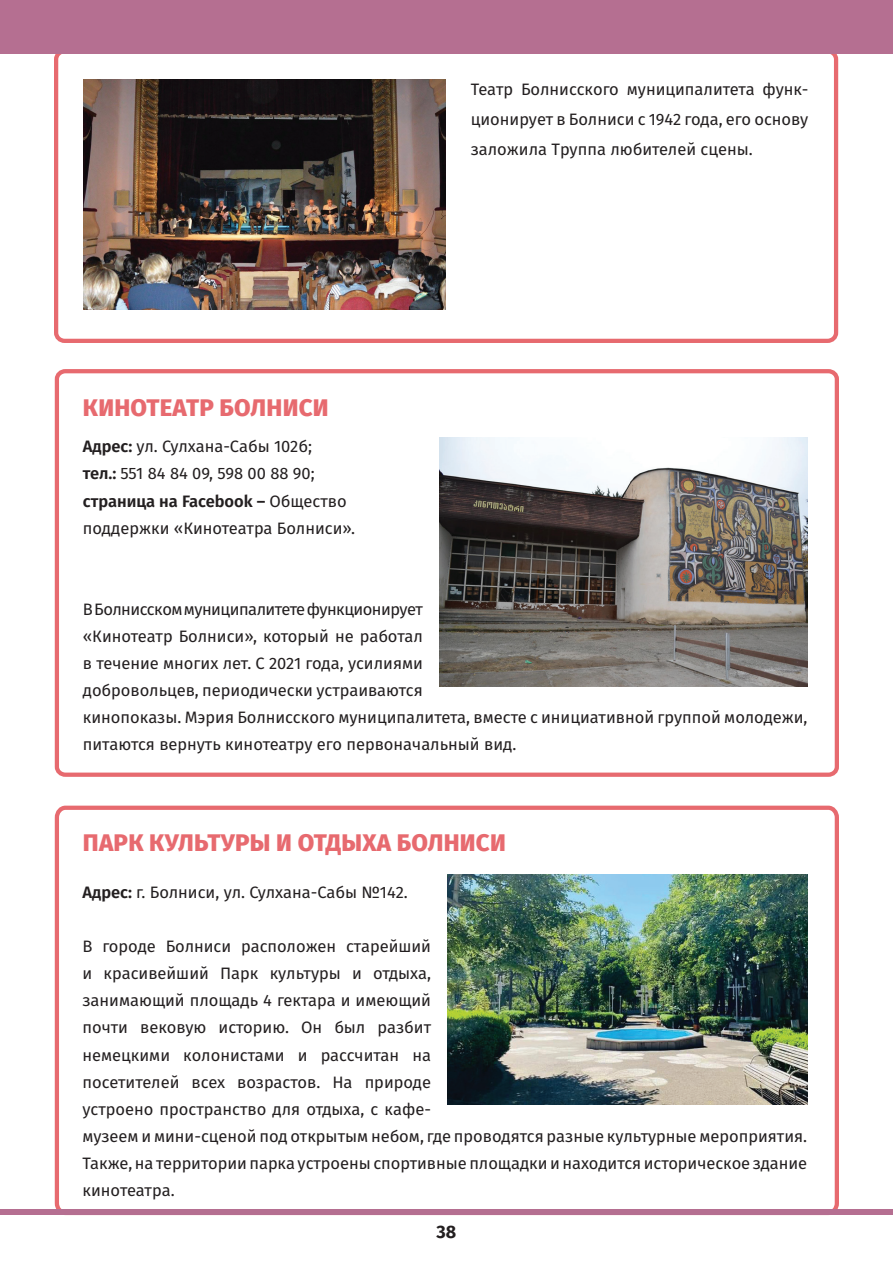
<style>
.page{position:relative;width:893px;height:1263px;background:#fff}
.page>*{position:absolute;margin:0;border:0;box-sizing:border-box;transform-origin:0 0}
.t1{font:800 24px "Fira GO";letter-spacing:.01em;color:#e76a6f}
.t2{font:700 18px "Fira GO";color:#231f20}
.t3{font:16.5px/27px "Fira GO";color:#231f20}
.s1{font-weight:600}
</style>
<div class="page">
<img style="left:439px;top:437px;width:369px;height:249px">
<div style="left:55px;top:369px;width:784px;height:408px;border:4px solid #e76a6f;border-radius:8px"></div>
<svg style="left:53px;top:805px;width:788px;height:411px"></svg>
<img style="left:83px;top:80px;width:362px;height:229px">
<div style="left:54px;top:49px;width:784px;height:294px;border:4px solid #e76a6f;border-radius:8px"></div>
<div style="left:0;top:0;width:893px;height:54px;background:#b56f91"></div>
<div style="left:0;top:1210px;width:893px;height:5px;background:#b56f91"></div>
<img style="left:448px;top:875px;width:359px;height:229px">
<p class="t1" style="left:83px;top:393px;width:247px">КИНОТЕАТР БОЛНИСИ</p>
<p class="t3" style="left:83px;top:433px;width:231px"><span class="s1">Адрес:</span> ул. Сулхана-Сабы 102б;</p>
<p class="t3" style="left:83px;top:460px;width:233px"><span class="s1">тел.:</span> 551 84 84 09, 598 00 88 90;</p>
<p class="t3" style="left:83px;top:487px;width:274px"><span class="s1">страница на Facebook –</span> Общество поддержки «Кинотеатра Болниси».</p>
<p class="t3" style="left:471px;top:74px;width:339px;line-height:30px;text-align:justify">Театр Болнисского муниципалитета функ&shy;ционирует в Болниси с 1942 года, его основу заложила Труппа любителей сцены.</p>
<p class="t3" style="left:83px;top:595px;width:726px">В Болнисском муниципалитете функционирует<br>«Кинотеатр Болниси», который не работал<br>в течение многих лет. С 2021 года, усилиями<br>добровольцев, периодически устраиваются<br>кинопоказы. Мэрия Болнисского муниципалитета, вместе с инициативной группой молодежи, питаются вернуть кинотеатру его первоначальный вид.</p>
<p class="t1" style="left:83px;top:828px;width:424px">ПАРК КУЛЬТУРЫ И ОТДЫХА БОЛНИСИ</p>
<p class="t3" style="left:83px;top:879px;width:327px"><span class="s1">Адрес:</span> г. Болниси, ул. Сулхана-Сабы №142.</p>
<p class="t3" style="left:83px;top:933px;width:726px">В городе Болниси расположен старейший<br>и красивейший Парк культуры и отдыха,<br>занимающий площадь 4 гектара и имеющий<br>почти вековую историю. Он был разбит<br>немецкими колонистами и рассчитан на<br>посетителей всех возрастов. На природе<br>устроено пространство для отдыха, с кафе-<br>музеем и мини-сценой под открытым небом, где проводятся разные культурные мероприятия.<br>Также, на территории парка устроены спортивные площадки и находится историческое здание кинотеатра.</p>
<p class="t2" style="left:437px;top:1221px;width:21px">38</p>
</div>
